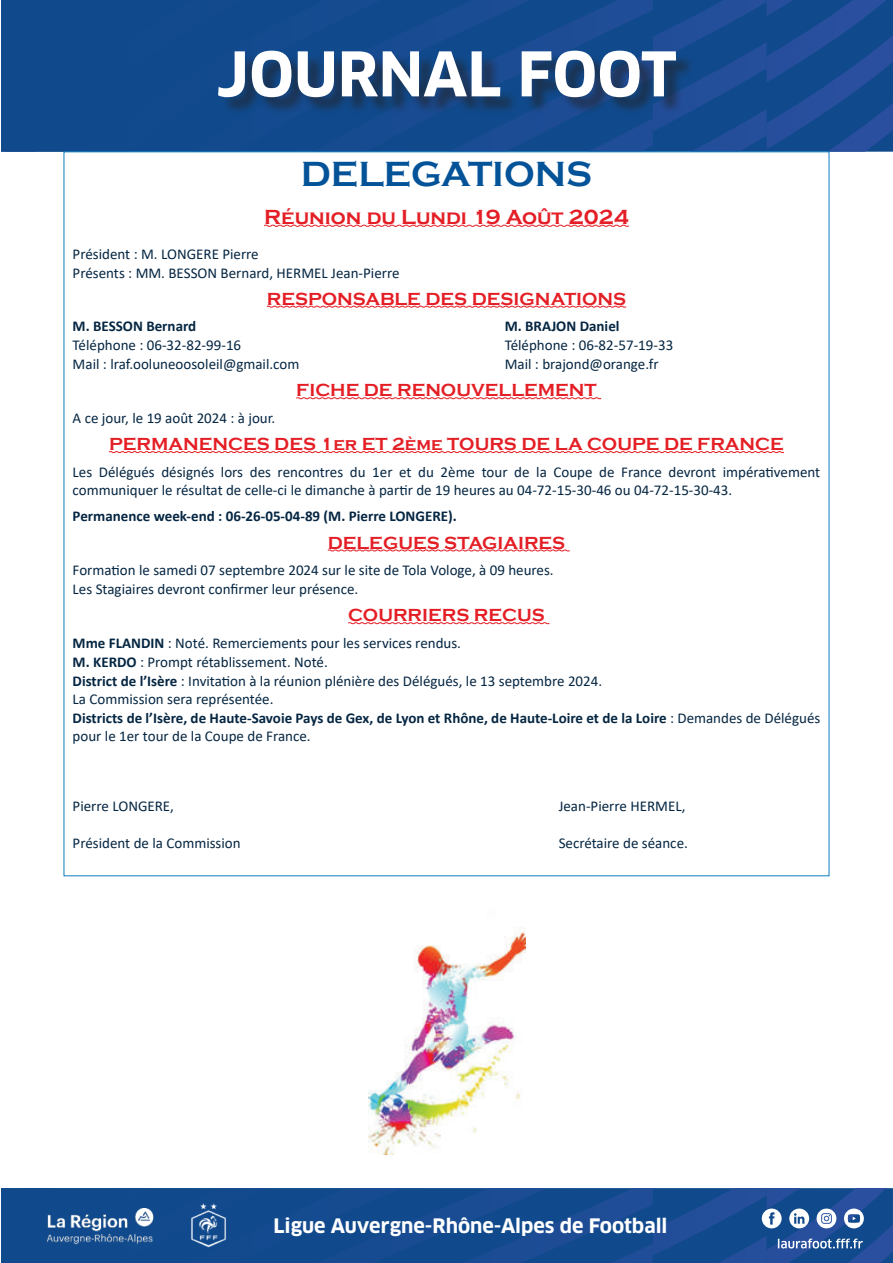
<style>
.page{position:relative;width:893px;height:1263px;background:#fff}
.page>*{position:absolute;margin:0;border:0;box-sizing:border-box;transform-origin:0 0}
.t1{font:700 60px "Clan OT";color:#fff}
.t2{font:700 36px "Copperplate Gothic";color:#045398}
.t3{font:700 21px "Copperplate Gothic";color:#e41e25}
.t4{font:700 19.5px "Clan OT";color:#fff}
.t5{font:700 18px "Copperplate Gothic";color:#e41e25}
.t6{font:15px/18.8px "Calibri";color:#052642}
.t7{font:700 15px "Calibri";color:#052642}
.s1{font-weight:700}
</style>
<div class="page">
<svg style="left:1px;top:1188px;width:892px;height:75px;background:#1d5192"></svg>
<svg style="left:1px;top:0;width:892px;height:152px;background:#144b8f"></svg>
<div style="left:221px;top:53px;width:474px;height:62px;background:#231f20;opacity:.56"></div>
<svg style="left:264px;top:224px;width:365px;height:3px"></svg>
<svg style="left:266px;top:305px;width:361px;height:3px"></svg>
<svg style="left:296px;top:397px;width:306px;height:3px"></svg>
<svg style="left:108px;top:451px;width:676px;height:2px"></svg>
<svg style="left:327px;top:549px;width:243px;height:3px"></svg>
<svg style="left:348px;top:622px;width:202px;height:2px"></svg>
<img style="left:369px;top:927px;width:156px;height:227px">
<h1 class="t1" style="left:216px;top:39px;width:462px">JOURNAL FOOT</h1>
<h2 class="t2" style="left:301px;top:154px;width:293px">DELEGATIONS</h2>
<h3 class="t3" style="left:264px;top:205px;width:366px">Réunion du Lundi 19 Août 2024</h3>
<p class="t6" style="left:73px;top:244px;width:328px">Président : M. LONGERE Pierre<br>Présents : MM. BESSON Bernard, HERMEL Jean-Pierre</p>
<p class="t5" style="left:267px;top:289px;width:361px">RESPONSABLE DES DESIGNATIONS</p>
<p class="t7" style="left:73px;top:316px;width:125px">M. BESSON Bernard</p>
<p class="t7" style="left:505px;top:316px;width:116px">M. BRAJON Daniel</p>
<p class="t6" style="left:73px;top:335px;width:170px">Téléphone : 06-32-82-99-16</p>
<p class="t6" style="left:505px;top:335px;width:170px">Téléphone : 06-82-57-19-33</p>
<p class="t6" style="left:73px;top:354px;width:228px">Mail : lraf.ooluneoosoleil@gmail.com</p>
<p class="t6" style="left:505px;top:354px;width:155px">Mail : brajond@orange.fr</p>
<p class="t5" style="left:296px;top:380px;width:302px">FICHE DE RENOUVELLEMENT</p>
<p class="t6" style="left:73px;top:408px;width:204px">A ce jour, le 19 août 2024 : à jour.</p>
<p class="t5" style="left:109px;top:434px;width:676px">PERMANENCES DES 1er ET 2ème TOURS DE LA COUPE DE FRANCE</p>
<p class="t6" style="left:73px;top:462px;width:749px;line-height:18px">Les Délégués désignés lors des rencontres du 1er et du 2ème tour de la Coupe de France devront impérativement communiquer le résultat de celle-ci le dimanche à partir de 19 heures au 04-72-15-30-46 ou 04-72-15-30-43.</p>
<p class="t7" style="left:73px;top:506px;width:386px">Permanence week-end : 06-26-05-04-89 (M. Pierre LONGERE).</p>
<p class="t5" style="left:328px;top:533px;width:239px">DELEGUES STAGIAIRES</p>
<p class="t6" style="left:73px;top:560px;width:483px">Formation le samedi 07 septembre 2024 sur le site de Tola Vologe, à 09 heures.<br>Les Stagiaires devront confirmer leur présence.</p>
<p class="t5" style="left:348px;top:605px;width:198px">COURRIERS RECUS</p>
<p class="t6" style="left:73px;top:633px;width:749px"><span class="s1">Mme FLANDIN</span> : Noté. Remerciements pour les services rendus.<br><span class="s1">M. KERDO</span> : Prompt rétablissement. Noté.<br><span class="s1">District de l’Isère</span> : Invitation à la réunion plénière des Délégués, le 13 septembre 2024.<br>La Commission sera représentée.<br><span class="s1">Districts de l’Isère, de Haute-Savoie Pays de Gex, de Lyon et Rhône, de Haute-Loire et de la Loire</span> : Demandes de Délégués pour le 1er tour de la Coupe de France.</p>
<p class="t6" style="left:73px;top:796px;width:103px">Pierre LONGERE,</p>
<p class="t6" style="left:559px;top:796px;width:128px">Jean-Pierre HERMEL,</p>
<p class="t6" style="left:73px;top:833px;width:170px">Président de la Commission</p>
<p class="t6" style="left:559px;top:833px;width:131px">Secrétaire de séance.</p>
<h3 class="t4" style="left:273px;top:1214px;width:396px">Ligue Auvergne-Rhône-Alpes de Football</h3>
</div>
